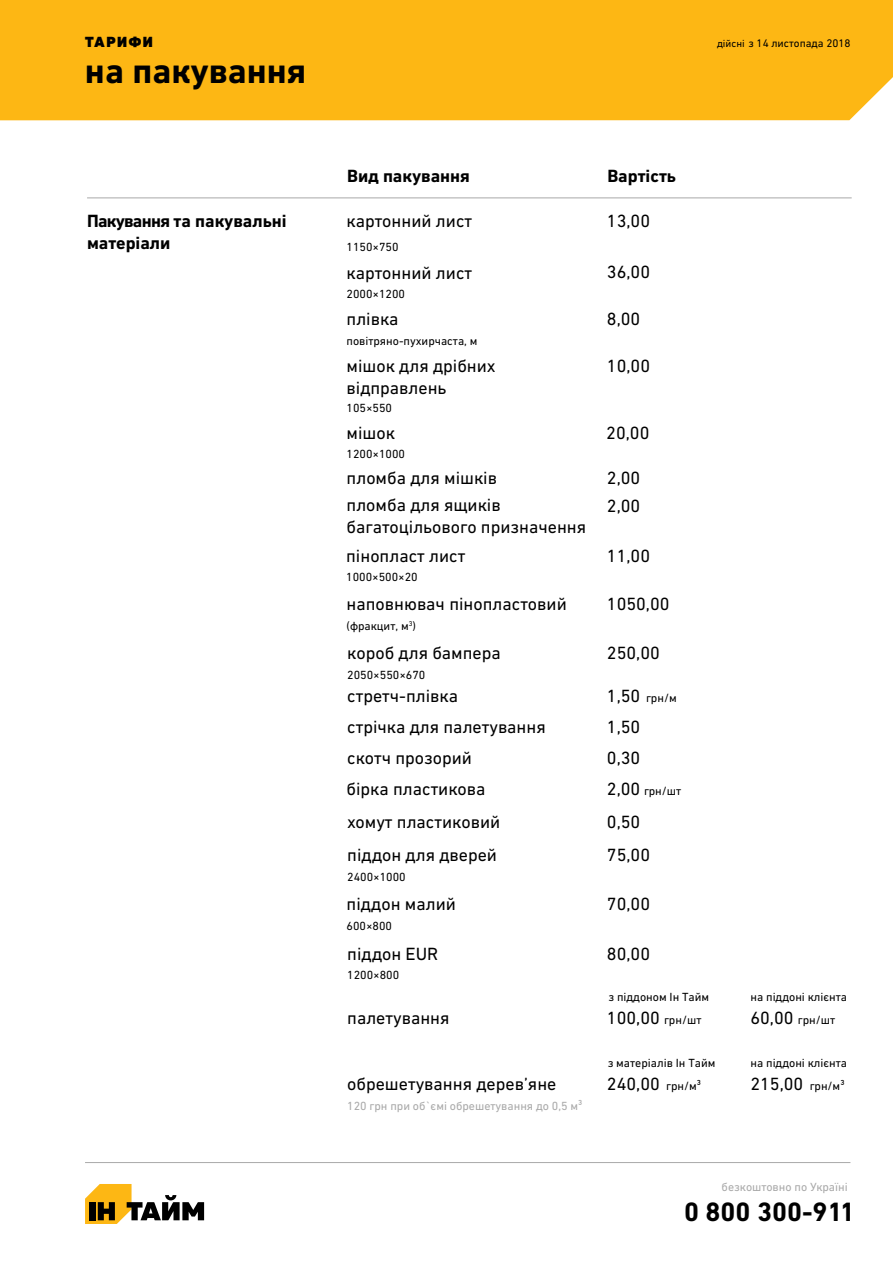
<style>
.page{position:relative;width:893px;height:1263px;background:#fff}
.page>*{position:absolute;margin:0;border:0;box-sizing:border-box;transform-origin:0 0}
.t1{font:700 36px "DIN Next CYR";color:#000}
.t2{font:700 27px "DIN Next CYR";color:#000}
.t3{font:18px/21.6px "DIN Next CYR";color:#000}
.t4{font:700 18px/21.6px "DIN Next CYR";color:#000}
.t5{font:900 15px "DIN Next CYR";letter-spacing:.1em;color:#000}
.t6{font:12px "DIN Next CYR";color:#000}
.t7{font:12px "DIN Next CYR";color:#a9a9a9}
.t8{font:11.25px "DIN Next CYR";color:#000}
.t9{font:7.05px "DIN Next CYR";color:#000}
.s1{font-size:10.5px}
.s2{font-size:12px}
.s3{font-size:18px}
</style>
<div class="page">
<svg style="left:85px;top:1184px;width:119px;height:40px"></svg>
<div style="left:89px;top:1202px;width:6px;height:18px;background:#000"></div>
<div style="left:0;top:0;width:893px;height:120px;background:#fdb714"></div>
<hr style="left:85px;top:1162px;width:765px;height:1px;background:#a9a9a9">
<hr style="left:87px;top:198px;width:765px;height:1px;background:#a9a9a9">
<p class="t5" style="left:85px;top:33px;width:69px">ТАРИФИ</p>
<h1 class="t1" style="left:85px;top:49px;width:223px">на пакування</h1>
<p class="t4" style="left:87px;top:210px;width:201px">Пакування та пакувальні матеріали</p>
<p class="t8" style="left:717px;top:37px;width:135px"><span class="s1">дійсні</span> з 14 листопада 2018</p>
<p class="t4" style="left:347px;top:165px;width:124px">Вид пакування</p>
<p class="t4" style="left:607px;top:165px;width:70px">Вартість</p>
<p class="t3" style="left:347px;top:210px;width:127px">картонний лист</p>
<p class="t6" style="left:347px;top:240px;width:54px">1150×750</p>
<p class="t3" style="left:607px;top:210px;width:45px">13,00</p>
<p class="t3" style="left:347px;top:261px;width:127px">картонний лист</p>
<p class="t6" style="left:347px;top:287px;width:60px">2000×1200</p>
<p class="t3" style="left:607px;top:261px;width:45px">36,00</p>
<p class="t3" style="left:347px;top:308px;width:54px">плівка</p>
<p class="t6" style="left:347px;top:334px;width:133px">повітряно-пухирчаста, м</p>
<p class="t3" style="left:607px;top:308px;width:35px">8,00</p>
<p class="t3" style="left:347px;top:355px;width:151px">мішок для дрібних відправлень</p>
<p class="t6" style="left:347px;top:401px;width:47px">105×550</p>
<p class="t3" style="left:607px;top:355px;width:45px">10,00</p>
<p class="t3" style="left:347px;top:422px;width:50px">мішок</p>
<p class="t6" style="left:347px;top:447px;width:60px">1200×1000</p>
<p class="t3" style="left:606px;top:422px;width:45px">20,00</p>
<p class="t3" style="left:347px;top:467px;width:152px">пломба для мішків</p>
<p class="t3" style="left:607px;top:467px;width:35px">2,00</p>
<p class="t3" style="left:347px;top:494px;width:241px">пломба для ящиків багатоцільового призначення</p>
<p class="t3" style="left:607px;top:494px;width:35px">2,00</p>
<p class="t3" style="left:346px;top:544px;width:121px">пінопласт лист</p>
<p class="t6" style="left:346px;top:570px;width:73px">1000×500×20</p>
<p class="t3" style="left:607px;top:545px;width:45px">11,00</p>
<p class="t3" style="left:347px;top:593px;width:222px">наповнювач пінопластовий</p>
<p class="t6" style="left:347px;top:619px;width:64px">(фракцит, м</p>
<p class="t9" style="left:409px;top:619px;width:9px">3<span class="s2">)</span></p>
<p class="t3" style="left:607px;top:593px;width:64px">1050,00</p>
<p class="t3" style="left:347px;top:642px;width:155px">короб для бампера</p>
<p class="t6" style="left:347px;top:667px;width:80px">2050×550×670</p>
<p class="t3" style="left:607px;top:642px;width:54px">250,00</p>
<p class="t3" style="left:347px;top:685px;width:112px">стретч-плівка</p>
<p class="t6" style="left:607px;top:691px;width:71px"><span class="s3">1,50</span> грн/м</p>
<p class="t3" style="left:347px;top:715px;width:200px">стрічка для палетування</p>
<p class="t3" style="left:607px;top:715px;width:35px">1,50</p>
<p class="t3" style="left:347px;top:746px;width:126px">скотч прозорий</p>
<p class="t3" style="left:607px;top:746px;width:35px">0,30</p>
<p class="t3" style="left:347px;top:778px;width:140px">бірка пластикова</p>
<p class="t6" style="left:607px;top:784px;width:76px"><span class="s3">2,00</span> грн/шт</p>
<p class="t3" style="left:347px;top:810px;width:154px">хомут пластиковий</p>
<p class="t3" style="left:607px;top:810px;width:35px">0,50</p>
<p class="t3" style="left:347px;top:844px;width:151px">піддон для дверей</p>
<p class="t6" style="left:347px;top:869px;width:60px">2400×1000</p>
<p class="t3" style="left:607px;top:844px;width:45px">75,00</p>
<p class="t3" style="left:347px;top:893px;width:111px">піддон малий</p>
<p class="t6" style="left:347px;top:919px;width:47px">600×800</p>
<p class="t3" style="left:607px;top:893px;width:45px">70,00</p>
<p class="t3" style="left:347px;top:942px;width:93px">піддон EUR</p>
<p class="t6" style="left:347px;top:968px;width:54px">1200×800</p>
<p class="t3" style="left:607px;top:942px;width:45px">80,00</p>
<p class="t6" style="left:608px;top:990px;width:102px">з піддоном Ін Тайм</p>
<p class="t6" style="left:750px;top:990px;width:98px">на піддоні клієнта</p>
<p class="t3" style="left:347px;top:1007px;width:104px">палетування</p>
<p class="t3" style="left:607px;top:1007px;width:96px">100,00 <span class="s2">грн/шт</span></p>
<p class="t6" style="left:750px;top:1013px;width:86px"><span class="s3">60,00</span> грн/шт</p>
<p class="t6" style="left:608px;top:1056px;width:109px">з матеріалів Ін Тайм</p>
<p class="t6" style="left:750px;top:1056px;width:98px">на піддоні клієнта</p>
<p class="t3" style="left:347px;top:1073px;width:211px">обрешетування дерев’яне</p>
<p class="t7" style="left:347px;top:1098px;width:237px">120 грн при об`ємі обрешетування до 0,5 м³</p>
<p class="t3" style="left:607px;top:1073px;width:96px">240,00 <span class="s2">грн/м³</span></p>
<p class="t3" style="left:750px;top:1073px;width:95px">215,00 <span class="s2">грн/м³</span></p>
<p class="t7" style="left:722px;top:1180px;width:128px">безкоштовно по Україні</p>
<h2 class="t2" style="left:684px;top:1196px;width:172px">0 800 300-911</h2>
</div>
